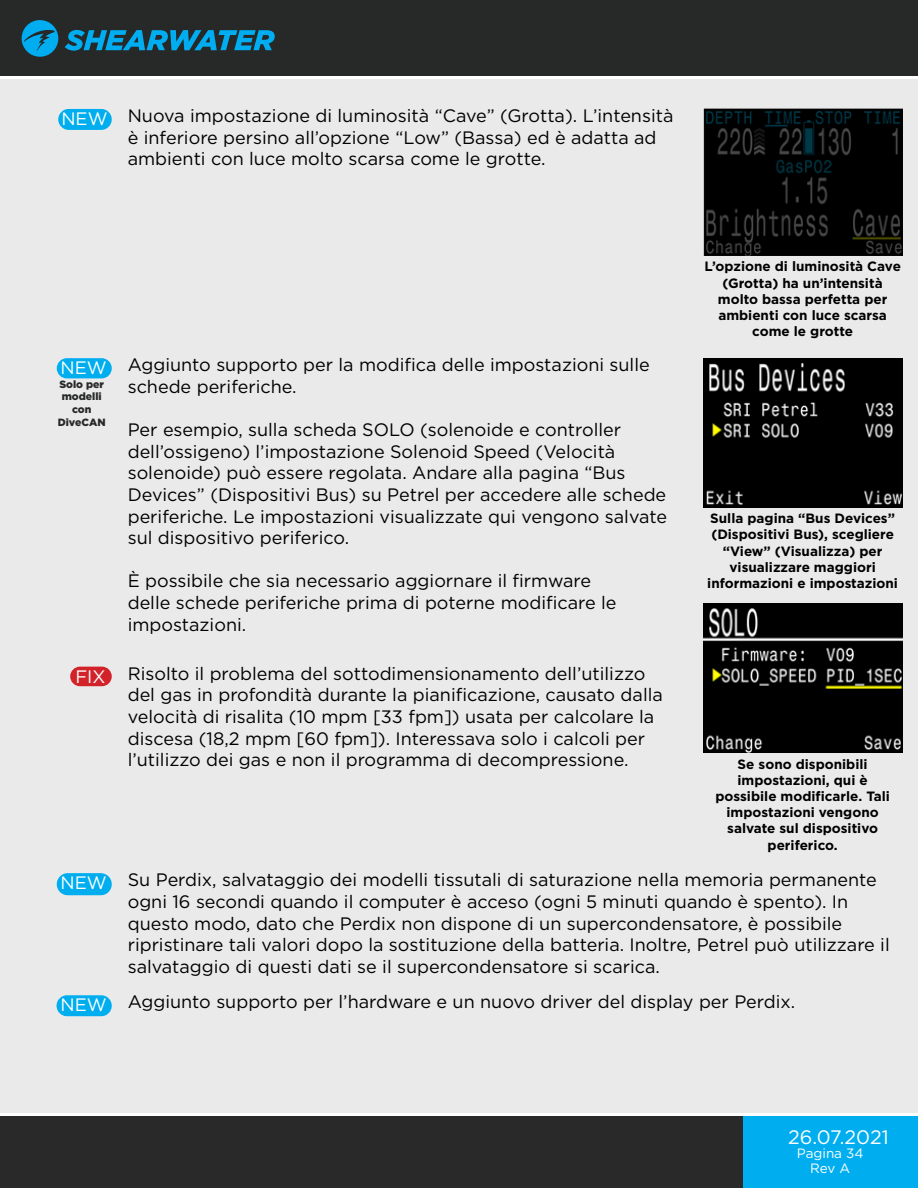
<style>
.page{position:relative;width:918px;height:1188px;background:#fff}
.page>*{position:absolute;margin:0;border:0;box-sizing:border-box;transform-origin:0 0}
.t1{font:19.5px "Gotham HTF";color:#fff}
.t2{font:18px/21.6px "Gotham HTF";color:#000}
.t3{font:18px "Gotham HTF";color:#fff}
.t4{font:700 13.5px/16.2px "Gotham HTF";color:#000;text-align:center}
.t5{font:13.5px "Gotham HTF";color:#fff}
.t6{font:900 10.5px/12.6px "Gotham HTF";color:#272828;text-align:center}
</style>
<div class="page">
<div style="left:742px;top:1114px;width:176px;height:74px;background:#00aeef"></div>
<div style="left:0;top:1114px;width:742px;height:74px;background:#292929"></div>
<div style="left:0;top:77px;width:918px;height:1037px;background:#eaeaea"></div>
<div style="left:0;top:0;width:918px;height:77px;background:#272828"></div>
<svg style="left:65px;top:30px;width:210px;height:21px"></svg>
<svg style="left:22px;top:20px;width:36px;height:37px"></svg>
<hr style="left:0;top:1113px;width:918px;height:3px;background:#fff">
<hr style="left:0;top:76px;width:918px;height:3px;background:#fff">
<div style="left:59px;top:110px;width:52px;height:19px;background:#00aeef;border-radius:10px"></div>
<div style="left:58px;top:109px;width:54px;height:21px;border:2px solid #00aeef;border-radius:10px"></div>
<div style="left:58px;top:359px;width:53px;height:19px;background:#00aeef;border-radius:9px"></div>
<div style="left:57px;top:358px;width:55px;height:20px;border:2px solid #00aeef;border-radius:9px"></div>
<div style="left:57px;top:996px;width:54px;height:19px;background:#00aeef;border-radius:10px"></div>
<div style="left:57px;top:995px;width:55px;height:21px;border:2px solid #00aeef;border-radius:10px"></div>
<div style="left:58px;top:874px;width:53px;height:21px;background:#00aeef;border-radius:10px"></div>
<div style="left:57px;top:873px;width:55px;height:22px;border:2px solid #00aeef;border-radius:10px"></div>
<div style="left:71px;top:667px;width:40px;height:18px;background:#d2232a;border-radius:9px"></div>
<div style="left:70px;top:667px;width:42px;height:19px;border:2px solid #d2232a;border-radius:9px"></div>
<img style="left:703px;top:109px;width:199px;height:147px">
<img style="left:703px;top:358px;width:199px;height:149px">
<img style="left:703px;top:604px;width:199px;height:149px">
<p class="t3" style="left:61px;top:109px;width:48px">NEW</p>
<p class="t2" style="left:128px;top:105px;width:547px">Nuova impostazione di luminosità “Cave” (Grotta). L’intensità è inferiore persino all’opzione “Low” (Bassa) ed è adatta ad ambienti con luce molto scarsa come le grotte.</p>
<p class="t3" style="left:61px;top:358px;width:48px">NEW</p>
<p class="t6" style="left:58px;top:378px;width:49px">Solo per modelli con<br>DiveCAN</p>
<p class="t3" style="left:75px;top:666px;width:32px">FIX</p>
<p class="t3" style="left:61px;top:873px;width:48px">NEW</p>
<p class="t3" style="left:60px;top:995px;width:48px">NEW</p>
<p class="t2" style="left:128px;top:354px;width:524px">Aggiunto supporto per la modifica delle impostazioni sulle schede periferiche.</p>
<p class="t2" style="left:128px;top:419px;width:541px">Per esempio, sulla scheda SOLO (solenoide e controller dell’ossigeno) l’impostazione Solenoid Speed (Velocità solenoide) può essere regolata. Andare alla pagina “Bus Devices” (Dispositivi Bus) su Petrel per accedere alle schede periferiche. Le impostazioni visualizzate qui vengono salvate sul dispositivo periferico.</p>
<p class="t2" style="left:128px;top:570px;width:490px">È possibile che sia necessario aggiornare il firmware delle schede periferiche prima di poterne modificare le impostazioni.</p>
<p class="t2" style="left:128px;top:662px;width:537px">Risolto il problema del sottodimensionamento dell’utilizzo del gas in profondità durante la pianificazione, causato dalla velocità di risalita (10 mpm [33 fpm]) usata per calcolare la discesa (18,2 mpm [60 fpm]). Interessava solo i calcoli per l’utilizzo dei gas e non il programma di decompressione.</p>
<p class="t4" style="left:704px;top:258px;width:198px">L’opzione di luminosità Cave (Grotta) ha un’intensità molto bassa perfetta per ambienti con luce scarsa come le grotte</p>
<p class="t4" style="left:707px;top:510px;width:192px">Sulla pagina “Bus Devices” (Dispositivi Bus), scegliere “View” (Visualizza) per visualizzare maggiori informazioni e impostazioni</p>
<p class="t4" style="left:715px;top:755px;width:176px">Se sono disponibili impostazioni, qui è possibile modificarle. Tali impostazioni vengono salvate sul dispositivo periferico.</p>
<p class="t2" style="left:128px;top:869px;width:764px">Su Perdix, salvataggio dei modelli tissutali di saturazione nella memoria permanente ogni 16 secondi quando il computer è acceso (ogni 5 minuti quando è spento). In questo modo, dato che Perdix non dispone di un supercondensatore, è possibile ripristinare tali valori dopo la sostituzione della batteria. Inoltre, Petrel può utilizzare il salvataggio di questi dati se il supercondensatore si scarica.</p>
<p class="t2" style="left:128px;top:991px;width:669px">Aggiunto supporto per l’hardware e un nuovo driver del display per Perdix.</p>
<p class="t1" style="left:788px;top:1126px;width:102px">26.07.2021</p>
<p class="t5" style="left:797px;top:1146px;width:68px">Pagina 34</p>
<p class="t5" style="left:810px;top:1160px;width:41px">Rev A</p>
</div>
